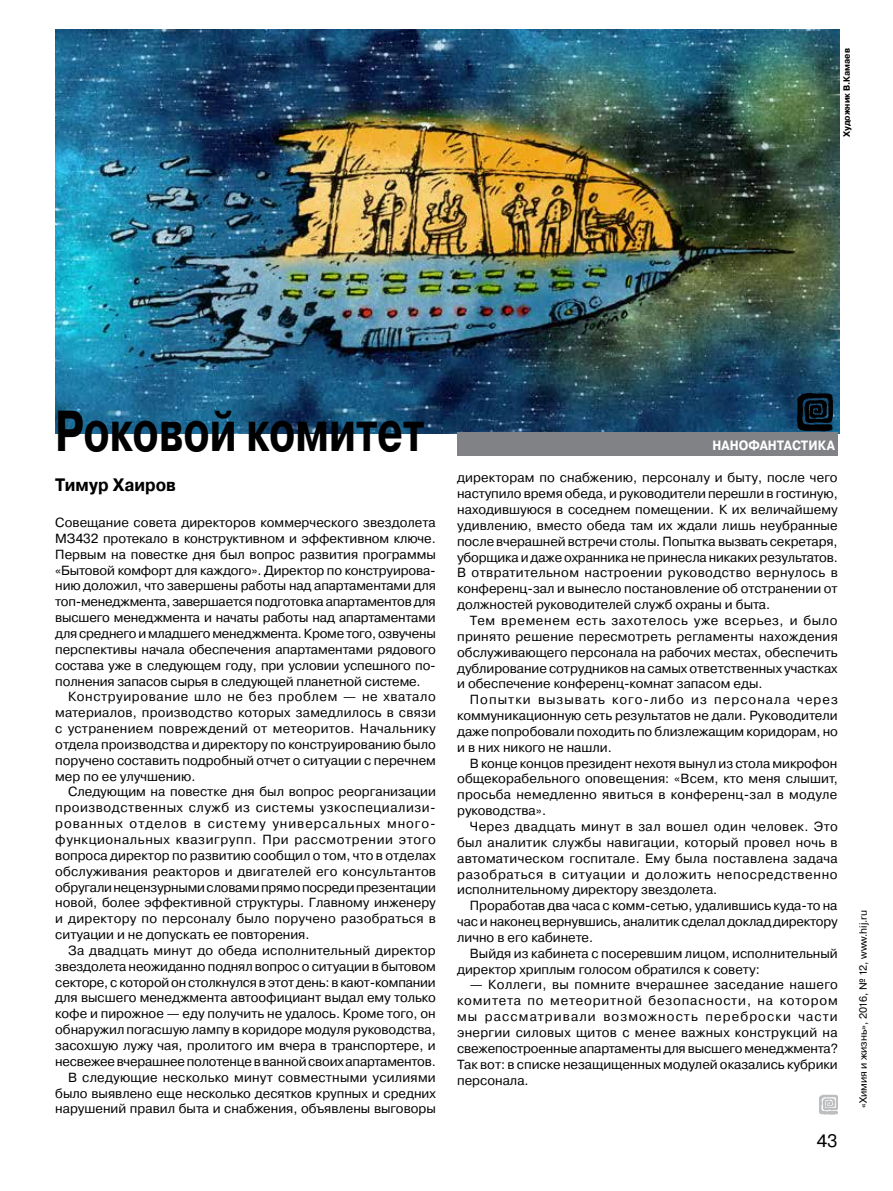
<style>
.page{position:relative;width:893px;height:1191px;background:#fff}
.page>*{position:absolute;margin:0;border:0;box-sizing:border-box;transform-origin:0 0}
.t1{font:700 57.6px "Pragmatica C";color:#000;scale:.72 1}
.t2{font:700 18px "Pragmatica C";color:#000;scale:.92 1}
.t3{font:18px "Pragmatica C";color:#000}
.t4{font:700 13.5px "Pragmatica C";color:#fff;scale:.9 1}
.t5{font:13.2px/15.9px "Pragmatica C";color:#000;text-align:justify}
.t6{font:10.5px "Pragmatica C";color:#000}
.t7{font:700 9px "Pragmatica C";color:#000;scale:.95 1}
</style>
<div class="page">
<img style="left:55px;top:29px;width:784px;height:404px">
<div style="left:457px;top:433px;width:381px;height:23px;background:#808285"></div>
<img style="left:796px;top:392px;width:37px;height:39px">
<img style="left:819px;top:1094px;width:19px;height:20px">
<p class="t7" style="left:842px;top:137px;width:95px;rotate:-90deg">Художник В.Камаев</p>
<h1 class="t1" style="left:55px;top:399px;width:514px">Роковой комитет</h1>
<h2 class="t2" style="left:55px;top:475px;width:133px">Тимур Хаиров</h2>
<p class="t5" style="left:55px;top:514px;width:382px">Совещание совета директоров коммерческого звездолета М З432 протекало в конструктивном и эффективном ключе.<br>Первым на повестке дня был вопрос развития программы «Бытовой комфорт для каждого». Директор по конструирова&shy;нию доложил, что завершены работы над апартаментами для топ-менеджмента, завершается подготовка апартаментов для высшего менеджмента и начаты работы над апартаментами для среднего и младшего менеджмента. Кроме того, озвучены перспективы начала обеспечения апартаментами рядового состава уже в следующем году, при условии успешного по&shy;полнения запасов сырья в следующей планетной системе.</p>
<p class="t5" style="left:55px;top:689px;width:382px;text-indent:13px">Конструирование шло не без проблем — не хватало материалов, производство которых замедлилось в связи с устранением повреждений от метеоритов. Начальнику отдела производства и директору по конструированию было поручено составить подробный отчет о ситуации с перечнем мер по ее улучшению.</p>
<p class="t5" style="left:55px;top:784px;width:382px;text-align:left;text-indent:13px">Следующим на повестке дня был вопрос реорганизации производственных служб из системы узкоспециализи&shy;рованных отделов в систему универсальных много&shy;функциональных квазигрупп. П ри рассмотрении этого вопроса директор по развитию сообщил о том, что в отделах обслуживания реакторов и двигателей его консультантов обругали нецензурными словами прямо посреди презентации новой, более эффективной структуры. Главному инженеру и директору по персоналу было поручено разобраться в ситуации и не допускать ее повторения.</p>
<p class="t5" style="left:55px;top:942px;width:382px;text-align:right">За двадцать минут до обеда исполнительный директор звездолета неожиданно поднял вопрос о ситуации в бытовом секторе, с которой он столкнулся в этот день: в кают-компании для высшего менеджмента автоофициант выдал ему только кофе и пирожное — еду получить не удалось. Кроме того, он обнаружил погасшую лампу в коридоре модуля руководства, засохшую лужу чая, пролитого им вчера в транспортере, и несвежее вчерашнее полотенце в ванной своих апартаментов.<br>В следующие несколько минут совместными усилиями было выявлено еще несколько десятков крупных и средних нарушений правил быта и снабжения, объявлены выговоры</p>
<p class="t4" style="left:713px;top:437px;width:22px">Нанофан</p>
<p class="t4" style="left:777px;top:437px;width:46px">тастика</p>
<p class="t5" style="left:457px;top:470px;width:382px">директорам по снабжению, персоналу и быту, после чего наступило время обеда, и руководители перешли в гостиную, находившуюся в соседнем помещении. К их величайшему удивлению, вместо обеда там их ждали лишь неубранные после вчерашней встречи столы. П опытка вызвать секретаря, уборщика и даже охранника не принесла никаких результатов.<br>В отвратительном настроении руководство вернулось в конференц-зал и вынесло постановление об отстранении от должностей руководителей служб охраны и быта.</p>
<p class="t5" style="left:457px;top:612px;width:382px;text-indent:13px">Тем временем есть захотелось уже всерьез, и было принято решение пересмотреть регламенты нахождения обслуживающего персонала на рабочих местах, обеспечить дублирование сотрудников на самых ответственных участках и обеспечение конференц-комнат запасом еды.</p>
<p class="t5" style="left:457px;top:692px;width:382px;text-indent:13px">Попытки вызывать кого-либо из персонала через коммуникационную сеть результатов не дали. Руководители даже попробовали походить по близлежащим коридорам, но и в них никого не нашли.</p>
<p class="t5" style="left:457px;top:755px;width:382px;text-indent:13px">В конце концов президент нехотя вынул из стола микрофон общекорабельного оповещения: «Всем, кто меня слышит, просьба немедленно явиться в конференц-зал в модуле руководства».</p>
<p class="t5" style="left:457px;top:818px;width:382px;text-indent:13px">Через двадцать минут в зал вошел один человек. Это был аналитик службы навигации, который провел ночь в автоматическом госпитале. Ему была поставлена задача разобраться в ситуации и доложить непосредственно исполнительному директору звездолета.</p>
<p class="t5" style="left:457px;top:897px;width:382px;text-indent:13px">П роработав два часа с комм-сетью, удалившись куда-то на час и наконец вернувшись, аналитик сделал доклад директору лично в его кабинете.</p>
<p class="t5" style="left:457px;top:945px;width:382px;text-indent:13px">Выйдя из кабинета с посеревшим лицом, исполнительный директор хриплым голосом обратился к совету:</p>
<p class="t5" style="left:457px;top:977px;width:382px;text-indent:13px">— Коллеги, вы помните вчерашнее заседание нашего комитета по метеоритной безопасности, на котором мы рассматривали возможность переброски части энергии силовых щитов с менее важных конструкций на свежепостроенные апартаменты для высшего менеджмента?<br>Так вот: в списке незащищенных модулей оказались кубрики персонала.</p>
<h2 class="t3" style="left:817px;top:1130px;width:22px">43</h2>
<p class="t6" style="left:857px;top:1108px;width:200px;rotate:-90deg">«Химия и жизнь», 2016, № 12, www.hij.ru</p>
</div>
